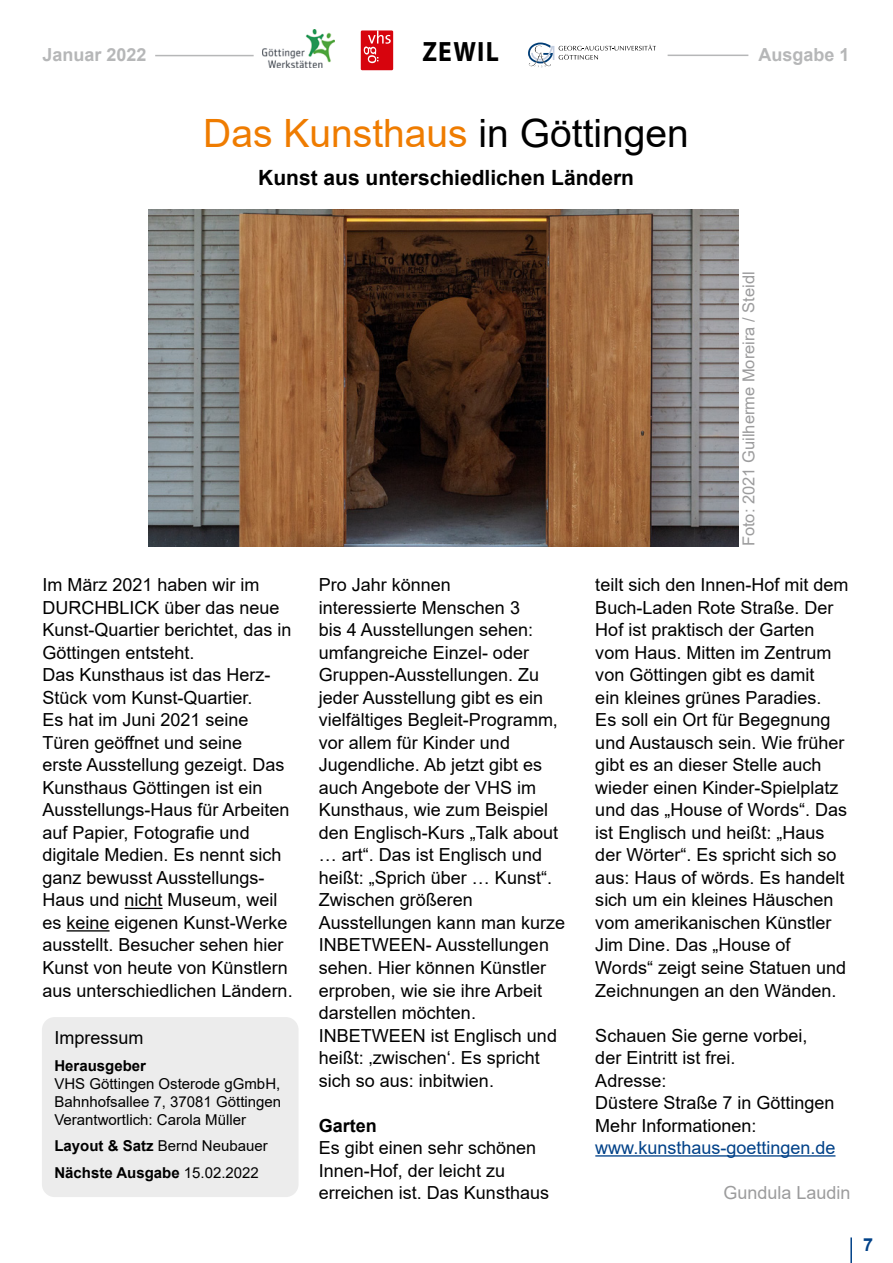
<style>
.page{position:relative;width:893px;height:1263px;background:#fff}
.page>*{position:absolute;margin:0;border:0;box-sizing:border-box;transform-origin:0 0}
.t1{font:39px "Arial";color:#ef7c00}
.t2{font:700 28.05px "Myriad Pro";letter-spacing:.05em;color:#000;scale:.91 1}
.t3{font:700 21px "Arial";color:#000}
.t4{font:18px/22.5px "Arial";color:#000}
.t5{font:18px "Arial";color:#004188}
.t6{font:700 18px "Arial";color:#b6b7b8}
.t7{font:18px "Arial";color:#9c9c9d}
.t8{font:700 18px "Arial";color:#000}
.t9{font:700 18px "Arial";color:#004188}
.t10{font:16.5px "Arial";color:#9c9c9d}
.t11{font:15px/18px "Arial";color:#000;text-align:justify}
.t12{font:700 15px/26.5px "Arial";color:#000}
.s1{color:#000}
.s2{font-weight:400}
</style>
<div class="page">
<hr style="left:850px;top:1237px;width:2px;height:26px;background:#004188">
<hr style="left:155px;top:55px;width:99px;height:1px;background:#b6b7b8">
<hr style="left:668px;top:55px;width:80px;height:1px;background:#b6b7b8">
<svg style="left:528px;top:42px;width:128px;height:25px"></svg>
<img style="left:263px;top:30px;width:71px;height:37px">
<div style="left:361px;top:31px;width:32px;height:39px;background:#d7040d"></div>
<svg style="left:364px;top:31px;width:27px;height:32px"></svg>
<div style="left:42px;top:1017px;width:257px;height:180px;background:#ececec;border-radius:13px"></div>
<hr style="left:125px;top:908px;width:38px;height:1px;background:#000">
<hr style="left:67px;top:930px;width:43px;height:1px;background:#000">
<hr style="left:595px;top:1155px;width:240px;height:1px;background:#004188">
<img style="left:149px;top:209px;width:590px;height:337px">
<p class="t6" style="left:43px;top:42px;width:106px">Januar 2022</p>
<h2 class="t2" style="left:422px;top:33px;width:86px">ZEWIL</h2>
<p class="t6" style="left:758px;top:42px;width:93px">Ausgabe 1</p>
<h1 class="t1" style="left:203px;top:107px;width:487px">Das Kunsthaus <span class="s1">in Göttingen</span></h1>
<p class="t3" style="left:258px;top:163px;width:377px">Kunst aus unterschiedlichen Ländern</p>
<p class="t4" style="left:43px;top:574px;width:252px">Im März 2021 haben wir im<br>DURCHBLICK über das neue<br>Kunst-Quartier berichtet, das in<br>Göttingen entsteht.<br>Das Kunsthaus ist das Herz-<br>Stück vom Kunst-Quartier.<br>Es hat im Juni 2021 seine<br>Türen geöffnet und seine<br>erste Ausstellung gezeigt. Das<br>Kunsthaus Göttingen ist ein<br>Ausstellungs-Haus für Arbeiten auf Papier, Fotografie und digitale Medien. Es nennt sich ganz bewusst Ausstellungs-<br>Haus und nicht Museum, weil es keine eigenen Kunst-Werke ausstellt. Besucher sehen hier<br>Kunst von heute von Künstlern aus unterschiedlichen Ländern.</p>
<p class="t4" style="left:319px;top:574px;width:248px">Pro Jahr können<br>interessierte Menschen 3<br>bis 4 Ausstellungen sehen: umfangreiche Einzel- oder<br>Gruppen-Ausstellungen. Zu jeder Ausstellung gibt es ein vielfältiges Begleit-Programm, vor allem für Kinder und<br>Jugendliche. Ab jetzt gibt es auch Angebote der VHS im<br>Kunsthaus, wie zum Beispiel den Englisch-Kurs „Talk about … art“. Das ist Englisch und heißt: „Sprich über … Kunst“.<br>Zwischen größeren<br>Ausstellungen kann man kurze<br>INBETWEEN- Ausstellungen sehen. Hier können Künstler erproben, wie sie ihre Arbeit darstellen möchten.<br>INBETWEEN ist Englisch und heißt: ‚zwischen‘. Es spricht sich so aus: inbitwien.</p>
<p class="t8" style="left:319px;top:1112px;width:60px">Garten</p>
<p class="t4" style="left:319px;top:1136px;width:232px">Es gibt einen sehr schönen<br>Innen-Hof, der leicht zu erreichen ist. Das Kunsthaus</p>
<p class="t4" style="left:54px;top:1027px;width:91px">Impressum</p>
<p class="t12" style="left:54px;top:1052px;width:93px">Herausgeber</p>
<p class="t11" style="left:54px;top:1074px;width:228px">VHS Göttingen Osterode gGmbH, Bahnhofsallee 7, 37081 Göttingen Verantwortlich: Carola Müller</p>
<p class="t12" style="left:54px;top:1133px;width:215px">Layout &amp; Satz <span class="s2">Bernd Neubauer<br></span>Nächste Ausgabe <span class="s2">15.02.2022</span></p>
<p class="t10" style="left:737px;top:546px;width:277px;rotate:-90deg">Foto: 2021 Guilherme Moreira / Steidl</p>
<p class="t4" style="left:595px;top:574px;width:255px">teilt sich den Innen-Hof mit dem<br>Buch-Laden Rote Straße. Der<br>Hof ist praktisch der Garten vom Haus. Mitten im Zentrum von Göttingen gibt es damit<br>ein kleines grünes Paradies.<br>Es soll ein Ort für Begegnung und Austausch sein. Wie früher gibt es an dieser Stelle auch wieder einen Kinder-Spielplatz und das „House of Words“. Das ist Englisch und heißt: „Haus der Wörter“. Es spricht sich so aus: Haus of wörds. Es handelt sich um ein kleines Häuschen vom amerikanischen Künstler<br>Jim Dine. Das „House of<br>Words“ zeigt seine Statuen und<br>Zeichnungen an den Wänden.</p>
<p class="t4" style="left:595px;top:1024px;width:241px">Schauen Sie gerne vorbei, der Eintritt ist frei.<br>Adresse:<br>Düstere Straße 7 in Göttingen<br>Mehr Informationen:</p>
<p class="t5" style="left:595px;top:1135px;width:242px">www.kunsthaus-goettingen.de</p>
<p class="t7" style="left:723px;top:1180px;width:129px">Gundula Laudin</p>
<p class="t9" style="left:863px;top:1231px;width:12px">7</p>
</div>
